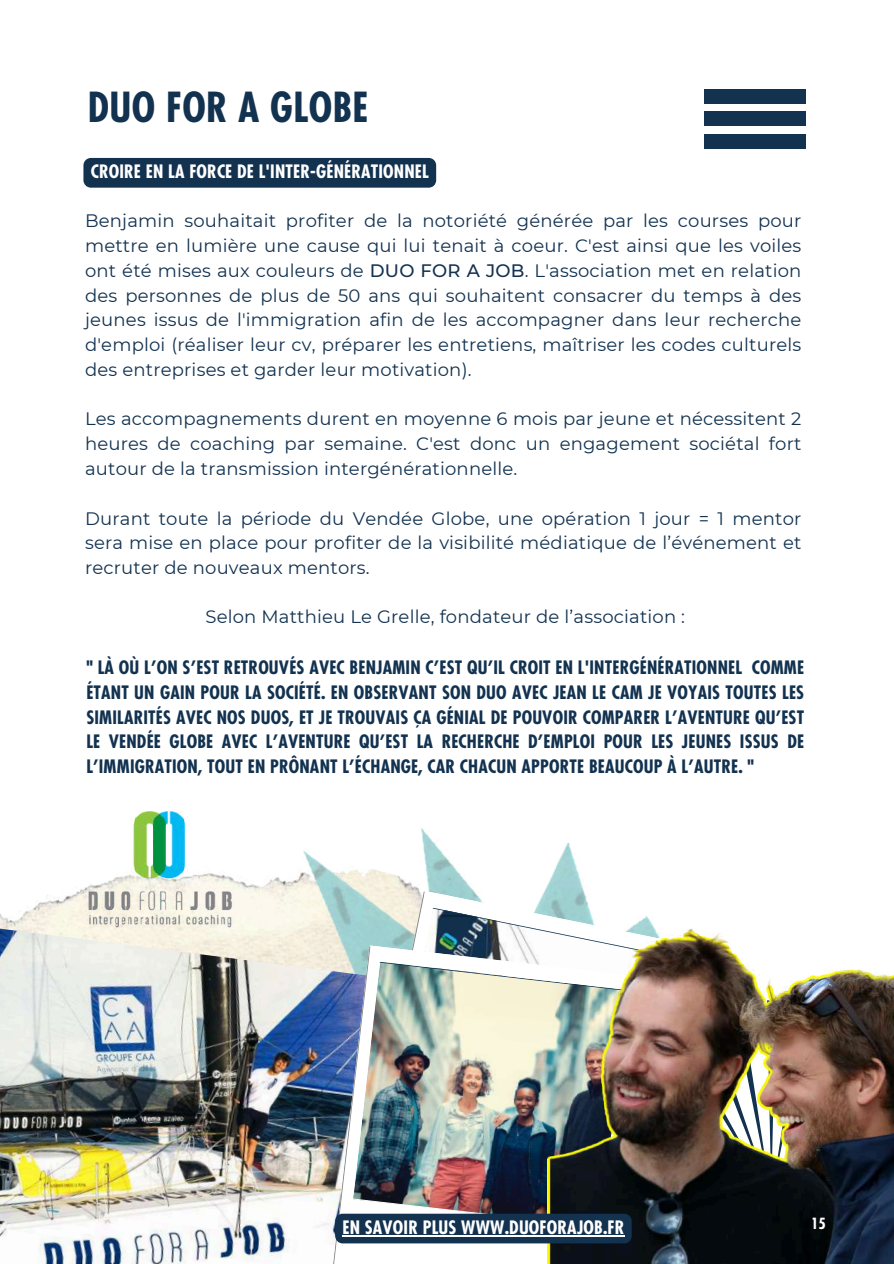
<style>
.page{position:relative;width:894px;height:1264px;background:#fff}
.page>*{position:absolute;margin:0;border:0;box-sizing:border-box;transform-origin:0 0}
.t1{font:700 condensed 40.35px "Futura";letter-spacing:.01em;color:#123250}
.t2{font:18px/24.8px "Montserrat";letter-spacing:.01em;color:#123250;text-align:justify}
.t3{font:700 condensed 18px/24.8px "Futura";letter-spacing:.01em;color:#123250;text-align:justify}
.t4{font:700 condensed 18px "Futura";letter-spacing:.01em;color:#fff}
.t5{font:700 condensed 15px "Futura";color:#fff}
.s1{font-weight:500}
</style>
<div class="page">
<div style="left:704px;top:111px;width:101px;height:15px;background:#123250"></div>
<div style="left:704px;top:134px;width:101px;height:15px;background:#123250"></div>
<div style="left:704px;top:89px;width:101px;height:14px;background:#123250"></div>
<img style="left:0;top:889px;width:85px;height:39px">
<img style="left:234px;top:828px;width:350px;height:100px">
<img style="left:0;top:928px;width:333px;height:335px">
<img style="left:333px;top:890px;width:322px;height:373px">
<img style="left:547px;top:928px;width:346px;height:335px">
<img style="left:85px;top:811px;width:149px;height:117px">
<div style="left:83px;top:158px;width:353px;height:30px;background:#123250"></div>
<div style="left:335px;top:1213px;width:296px;height:30px;background:#123250;border-radius:7px"></div>
<hr style="left:342px;top:1235px;width:282px;height:1px;background:#fff">
<h1 class="t1" style="left:88px;top:81px;width:282px">DUO FOR A GLOBE</h1>
<p class="t4" style="left:91px;top:160px;width:339px">CROIRE EN LA FORCE DE L'INTER-GÉNÉRATIONNEL</p>
<p class="t2" style="left:85px;top:208px;width:717px">Benjamin souhaitait profiter de la notoriété générée par les courses pour mettre en lumière une cause qui lui tenait à coeur. C'est ainsi que les voiles ont été mises aux couleurs de <span class="s1">DUO FOR A JOB</span>. L'association met en relation des personnes de plus de 50 ans qui souhaitent consacrer du temps à des jeunes issus de l'immigration afin de les accompagner dans leur recherche d'emploi (réaliser leur cv, préparer les entretiens, maîtriser les codes culturels des entreprises et garder leur motivation).</p>
<p class="t2" style="left:85px;top:406px;width:717px">Les accompagnements durent en moyenne 6 mois par jeune et nécessitent 2 heures de coaching par semaine. C'est donc un engagement sociétal fort autour de la transmission intergénérationnelle.</p>
<p class="t2" style="left:85px;top:505px;width:717px">Durant toute la période du Vendée Globe, une opération 1 jour = 1 mentor sera mise en place pour profiter de la visibilité médiatique de l’événement et recruter de nouveaux mentors.</p>
<p class="t2" style="left:205px;top:604px;width:481px">Selon Matthieu Le Grelle, fondateur de l’association :</p>
<p class="t3" style="left:86px;top:655px;width:719px">" LÀ OÙ L’ON S’EST RETROUVÉS AVEC BENJAMIN C’EST QU’IL CROIT EN L'INTERGÉNÉRATIONNEL COMME ÉTANT UN GAIN POUR LA SOCIÉTÉ. EN OBSERVANT SON DUO AVEC JEAN LE CAM JE VOYAIS TOUTES LES SIMILARITÉS AVEC NOS DUOS, ET JE TROUVAIS ÇA GÉNIAL DE POUVOIR COMPARER L’AVENTURE QU’EST LE VENDÉE GLOBE AVEC L’AVENTURE QU’EST LA RECHERCHE D’EMPLOI POUR LES JEUNES ISSUS DE L’IMMIGRATION, TOUT EN PRÔNANT L’ÉCHANGE, CAR CHACUN APPORTE BEAUCOUP À L’AUTRE. "</p>
<p class="t4" style="left:342px;top:1215px;width:283px">EN SAVOIR PLUS WWW.DUOFORAJOB.FR</p>
<p class="t5" style="left:810px;top:1214px;width:16px">15</p>
</div>
